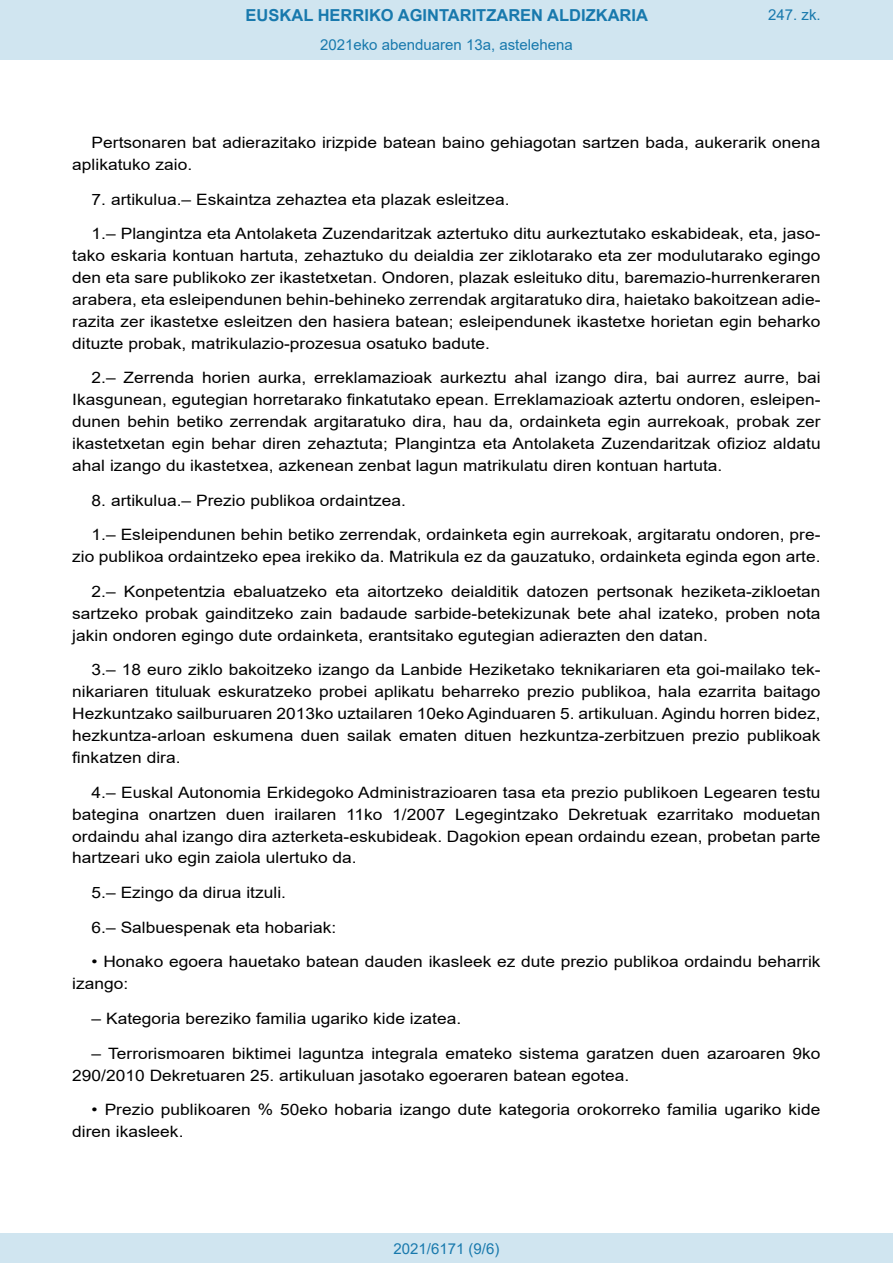
<style>
.page{position:relative;width:893px;height:1263px;background:#fff}
.page>*{position:absolute;margin:0;border:0;box-sizing:border-box;transform-origin:0 0}
.t1{font:700 16.5px "Arial";color:#1879ad}
.BOPVDetalle{font:15.6px/21.9px "Arial";color:#000;text-align:justify;scale:1.11 1}
.Paginacion_Centro{font:15px "Arial";color:#1879ad}
</style>
<div class="page">
<div style="left:0;top:0;width:893px;height:60px;background:#d0e5f0"></div>
<div style="left:0;top:1233px;width:893px;height:30px;background:#d0e5f0"></div>
<p class="t1" style="left:246px;top:3px;width:404px">EUSKAL HERRIKO AGINTARITZAREN ALDIZKARIA</p>
<p class="Paginacion_Centro" style="left:320px;top:35px;width:254px">2021eko abenduaren 13a, astelehena</p>
<p class="Paginacion_Centro" style="left:768px;top:5px;width:54px">247. zk.</p>
<p class="BOPVDetalle" style="left:72px;top:132px;width:676px;text-indent:19px">Pertsonaren bat adierazitako irizpide batean baino gehiagotan sartzen bada, aukerarik onena aplikatuko zaio.</p>
<p class="BOPVDetalle" style="left:92px;top:188px;width:378px">7. artikulua.– Eskaintza zehaztea eta plazak esleitzea.</p>
<p class="BOPVDetalle" style="left:72px;top:223px;width:676px;text-indent:19px">1.– Plangintza eta Antolaketa Zuzendaritzak aztertuko ditu aurkeztutako eskabideak, eta, jaso&shy;tako eskaria kontuan hartuta, zehaztuko du deialdia zer ziklotarako eta zer modulutarako egingo den eta sare publikoko zer ikastetxetan. Ondoren, plazak esleituko ditu, baremazio-hurrenkeraren arabera, eta esleipendunen behin-behineko zerrendak argitaratuko dira, haietako bakoitzean adie&shy;razita zer ikastetxe esleitzen den hasiera batean; esleipendunek ikastetxe horietan egin beharko dituzte probak, matrikulazio-prozesua osatuko badute.</p>
<p class="BOPVDetalle" style="left:72px;top:367px;width:676px;text-indent:19px">2.– Zerrenda horien aurka, erreklamazioak aurkeztu ahal izango dira, bai aurrez aurre, bai Ikasgunean, egutegian horretarako finkatutako epean. Erreklamazioak aztertu ondoren, esleipen&shy;dunen behin betiko zerrendak argitaratuko dira, hau da, ordainketa egin aurrekoak, probak zer ikastetxetan egin behar diren zehaztuta; Plangintza eta Antolaketa Zuzendaritzak ofizioz aldatu ahal izango du ikastetxea, azkenean zenbat lagun matrikulatu diren kontuan hartuta.</p>
<p class="BOPVDetalle" style="left:92px;top:489px;width:285px">8. artikulua.– Prezio publikoa ordaintzea.</p>
<p class="BOPVDetalle" style="left:72px;top:524px;width:676px;text-align:right">1.– Esleipendunen behin betiko zerrendak, ordainketa egin aurrekoak, argitaratu ondoren, pre&shy;zio publikoa ordaintzeko epea irekiko da. Matrikula ez da gauzatuko, ordainketa eginda egon arte.</p>
<p class="BOPVDetalle" style="left:72px;top:580px;width:676px;text-indent:19px">2.– Konpetentzia ebaluatzeko eta aitortzeko deialditik datozen pertsonak heziketa-zikloetan sartzeko probak gainditzeko zain badaude sarbide-betekizunak bete ahal izateko, proben nota jakin ondoren egingo dute ordainketa, erantsitako egutegian adierazten den datan.</p>
<p class="BOPVDetalle" style="left:72px;top:659px;width:676px;text-indent:19px">3.– 18 euro ziklo bakoitzeko izango da Lanbide Heziketako teknikariaren eta goi-mailako tek&shy;nikariaren tituluak eskuratzeko probei aplikatu beharreko prezio publikoa, hala ezarrita baitago Hezkuntzako sailburuaren 2013ko uztailaren 10eko Aginduaren 5. artikuluan. Agindu horren bidez, hezkuntza-arloan eskumena duen sailak ematen dituen hezkuntza-zerbitzuen prezio publikoak finkatzen dira.</p>
<p class="BOPVDetalle" style="left:72px;top:781px;width:676px;text-indent:19px">4.– Euskal Autonomia Erkidegoko Administrazioaren tasa eta prezio publikoen Legearen testu bategina onartzen duen irailaren 11ko 1/2007 Legegintzako Dekretuak ezarritako moduetan ordaindu ahal izango dira azterketa-eskubideak. Dagokion epean ordaindu ezean, probetan parte hartzeari uko egin zaiola ulertuko da.</p>
<p class="BOPVDetalle" style="left:92px;top:881px;width:177px">5.– Ezingo da dirua itzuli.</p>
<p class="BOPVDetalle" style="left:92px;top:916px;width:222px">6.– Salbuespenak eta hobariak:</p>
<p class="BOPVDetalle" style="left:72px;top:951px;width:676px;text-indent:19px">• Honako egoera hauetako batean dauden ikasleek ez dute prezio publikoa ordaindu beharrik izango:</p>
<p class="BOPVDetalle" style="left:92px;top:1007px;width:334px">– Kategoria bereziko familia ugariko kide izatea.</p>
<p class="BOPVDetalle" style="left:72px;top:1042px;width:676px;text-indent:19px">– Terrorismoaren biktimei laguntza integrala emateko sistema garatzen duen azaroaren 9ko<br>290/2010 Dekretuaren 25. artikuluan jasotako egoeraren batean egotea.</p>
<p class="BOPVDetalle" style="left:72px;top:1099px;width:675px;text-indent:19px">• Prezio publikoaren % 50eko hobaria izango dute kategoria orokorreko familia ugariko kide diren ikasleek.</p>
<p class="Paginacion_Centro" style="left:393px;top:1238px;width:107px">2021/6171 (9/6)</p>
</div>
